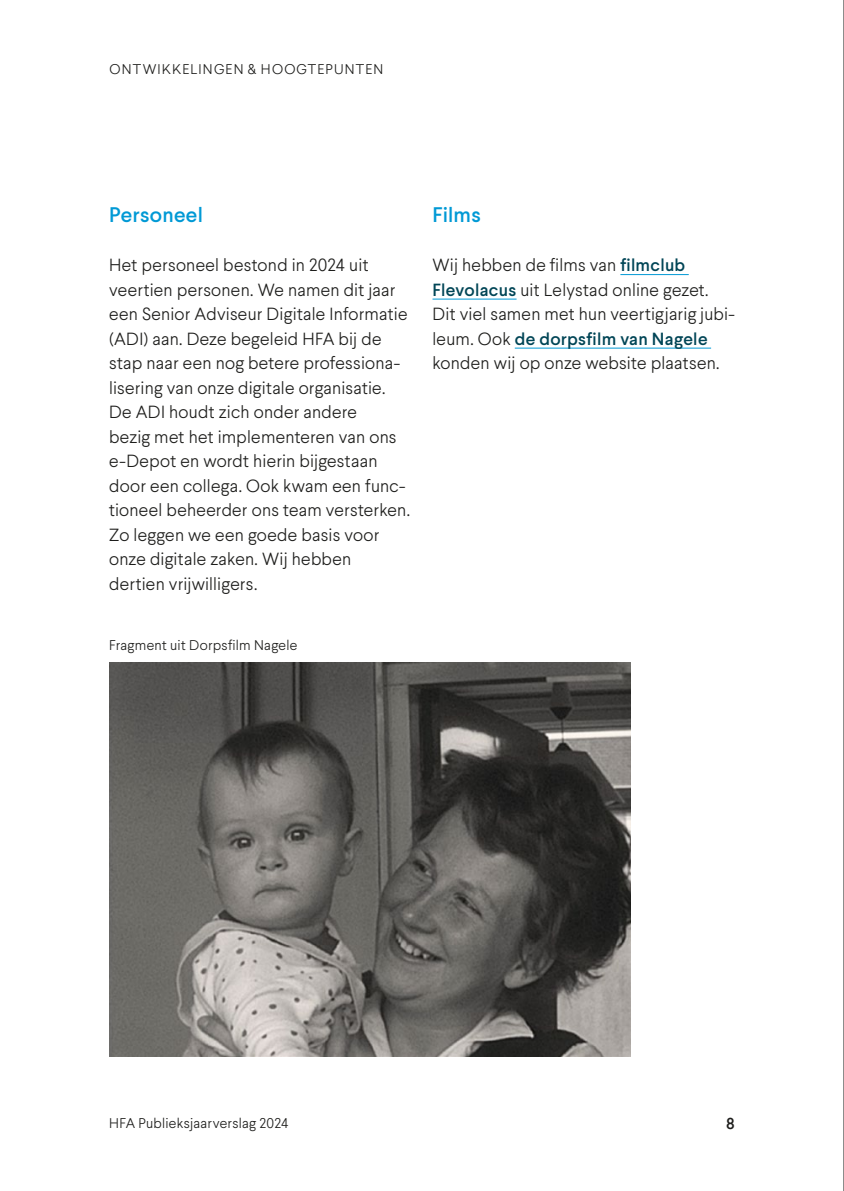
<style>
.page{position:relative;width:844px;height:1191px;background:#fff}
.page>*{position:absolute;margin:0;border:0;box-sizing:border-box;transform-origin:0 0}
.t1{font:500 21px "Larsseit";letter-spacing:.01em;color:#0099d5}
.t2{font:300 17.5px/24.5px "Larsseit";letter-spacing:.015em;color:#1d1d1b}
.t3{font:500 15.75px "Larsseit";color:#1d1d1b}
.t4{font:300 14px "Larsseit";letter-spacing:.03em;color:#1d1d1b}
.t5{font:300 14px "Larsseit";letter-spacing:.085em;color:#1d1d1b}
.s1{font-weight:500;color:#004556}
</style>
<div class="page">
<img style="left:109px;top:662px;width:521px;height:394px">
<hr style="left:620px;top:274px;width:68px;height:1px;background:#0099d5">
<hr style="left:432px;top:299px;width:84px;height:1px;background:#0099d5">
<hr style="left:514px;top:348px;width:197px;height:1px;background:#0099d5">
<hr style="left:843px;top:0;width:1px;height:1191px;background:#1d1d1b">
<p class="t5" style="left:109px;top:60px;width:275px">ONTWIKKELINGEN &amp; HOOGTEPUNTEN</p>
<p class="t1" style="left:109px;top:201px;width:95px">Personeel</p>
<p class="t2" style="left:109px;top:252px;width:302px">Het personeel bestond in 2024 uit veertien personen. We namen dit jaar een Senior Adviseur Digitale Informatie (ADI) aan. Deze begeleid HFA bij de stap naar een nog betere professiona&shy;lisering van onze digitale organisatie.<br>De ADI houdt zich onder andere<br>bezig met het implementeren van ons e-Depot en wordt hierin bijgestaan door een collega. Ook kwam een func&shy;tioneel beheerder ons team versterken.<br>Zo leggen we een goede basis voor onze digitale zaken. Wij hebben dertien vrijwilligers.</p>
<p class="t4" style="left:109px;top:636px;width:190px">Fragment uit Dorpsfilm Nagele</p>
<p class="t1" style="left:432px;top:201px;width:50px">Films</p>
<p class="t2" style="left:432px;top:252px;width:304px">Wij hebben de films van <span class="s1">filmclub Flevolacus</span> uit Lelystad online gezet.<br>Dit viel samen met hun veertigjarig jubi&shy;leum. Ook <span class="s1">de dorpsfilm van Nagele </span>konden wij op onze website plaatsen.</p>
<p class="t4" style="left:109px;top:1113px;width:181px">HFA Publieksjaarverslag 2024</p>
<p class="t3" style="left:726px;top:1113px;width:10px">8</p>
</div>
